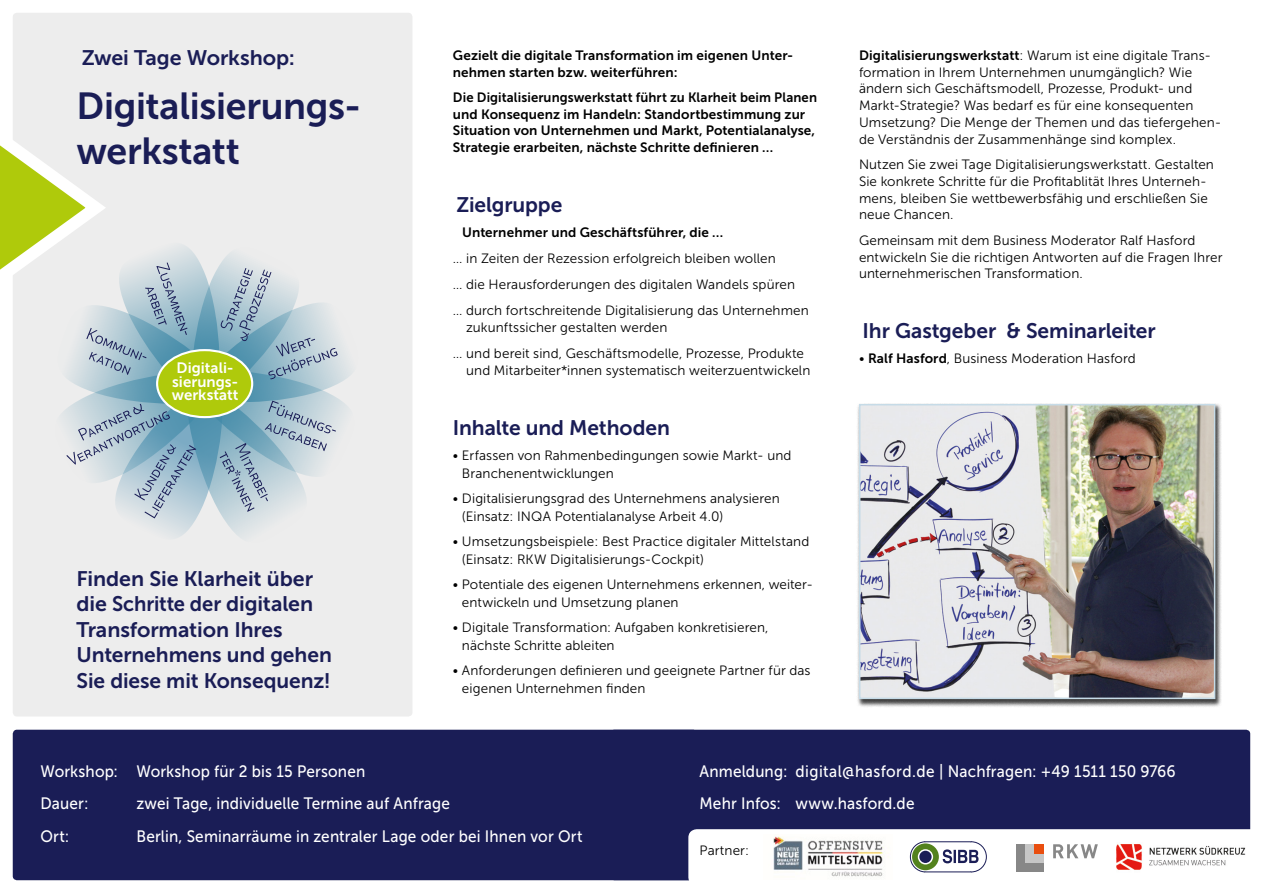
<style>
.page{position:relative;width:1263px;height:893px;background:#fff}
.page>*{position:absolute;margin:0;border:0;box-sizing:border-box;transform-origin:0 0}
.t1{font:37.5px/45px "Museo Sans 700";letter-spacing:-.01em;color:#1a1d56}
.t2{font:21px/25.5px "Museo Sans 700";letter-spacing:-.005em;color:#1a1d56}
.Absatzformat_1{font:16.5px "Museo Sans 500";letter-spacing:.01em;color:#fff;scale:.93 1}
.t3{font:15px/13.5px "Museo Sans 700";letter-spacing:.005em;color:#fff;text-align:center}
.t4{font:13.5px/16.8px "Museo Sans 300";letter-spacing:.01em;color:#000}
.t5{font:13.5px/16.8px "Museo Sans 700";letter-spacing:.01em;color:#000}
.s1{font-family:"Museo Sans 700"}
</style>
<div class="page">
<div style="left:13px;top:730px;width:684px;height:150px;background:#1a1d56;border-radius:4px"></div>
<div style="left:610px;top:730px;width:640px;height:150px;background:#1a1d56;border-radius:4px"></div>
<div style="left:13px;top:13px;width:399px;height:703px;background:#ededed;border-radius:4px"></div>
<div style="left:856px;top:403px;width:366px;height:304px;background:#000;opacity:.75"></div>
<img style="left:862px;top:407px;width:350px;height:289px">
<div style="left:859px;top:404px;width:356px;height:295px;border:2px solid #c6dbe7"></div>
<svg style="left:0;top:141px;width:352px;height:397px"></svg>
<div style="left:157px;top:350px;width:95px;height:67px;background:#afca0b;border-radius:50%"></div>
<div style="left:156px;top:349px;width:97px;height:69px;border:2px solid #fff;border-radius:50%"></div>
<div style="left:688px;top:829px;width:571px;height:57px;background:#fff;border-radius:9px"></div>
<div style="left:1016px;top:844px;width:27px;height:28px;background:#878787"></div>
<div style="left:1025px;top:844px;width:18px;height:19px;background:#c6c6c6"></div>
<div style="left:1034px;top:844px;width:9px;height:9px;background:#e94e0f"></div>
<svg style="left:1053px;top:844px;width:45px;height:14px"></svg>
<svg style="left:910px;top:841px;width:77px;height:32px"></svg>
<svg style="left:912px;top:843px;width:27px;height:27px"></svg>
<svg style="left:918px;top:849px;width:15px;height:15px"></svg>
<div style="left:919px;top:851px;width:12px;height:12px;background:#1a1d56;border-radius:50%"></div>
<img style="left:773px;top:836px;width:112px;height:41px">
<img style="left:1116px;top:844px;width:129px;height:26px">
<p class="t2" style="left:82px;top:45px;width:215px">Zwei Tage Workshop:</p>
<p class="t1" style="left:77px;top:83px;width:286px">Digitalisierungs&shy;werkstatt</p>
<p class="t3" style="left:172px;top:361px;width:68px">Digitali&shy;sierungs&shy;werkstatt</p>
<p class="t2" style="left:77px;top:565px;width:257px">Finden Sie Klarheit über die Schritte der digitalen<br>Transformation Ihres<br>Unternehmens und gehen<br>Sie diese mit Konsequenz!</p>
<p class="t5" style="left:453px;top:47px;width:342px">Gezielt die digitale Transformation im eigenen Unter&shy;nehmen starten bzw. weiterführen:</p>
<p class="t5" style="left:453px;top:89px;width:366px">Die Digitalisierungswerkstatt führt zu Klarheit beim Planen und Konsequenz im Handeln: Standortbestimmung zur Situation von Unternehmen und Markt, Potentialanalyse, Strategie erarbeiten, nächste Schritte definieren …</p>
<p class="t2" style="left:456px;top:192px;width:107px">Zielgruppe</p>
<p class="t5" style="left:462px;top:224px;width:263px">Unternehmer und Geschäftsführer, die …</p>
<p class="t4" style="left:453px;top:250px;width:324px">… in Zeiten der Rezession erfolgreich bleiben wollen</p>
<p class="t4" style="left:453px;top:276px;width:344px">… die Herausforderungen des digitalen Wandels spüren</p>
<p class="t4" style="left:466px;top:301px;width:344px;line-height:17.2px;text-indent:-13px">… durch fortschreitende Digitalisierung das Unternehmen zukunftssicher gestalten werden</p>
<p class="t4" style="left:466px;top:344px;width:346px;line-height:17.2px;text-indent:-13px">… und bereit sind, Geschäftsmodelle, Prozesse, Produkte und Mitarbeiter*innen systematisch weiterzuentwickeln</p>
<p class="t2" style="left:453px;top:415px;width:219px">Inhalte und Methoden</p>
<p class="t4" style="left:462px;top:447px;width:331px;line-height:17.2px;text-indent:-9px">• Erfassen von Rahmenbedingungen sowie Markt- und<br>Branchenentwicklungen</p>
<p class="t4" style="left:462px;top:490px;width:319px;line-height:17.2px;text-indent:-9px">• Digitalisierungsgrad des Unternehmens analysieren (Einsatz: INQA Potentialanalyse Arbeit 4.0)</p>
<p class="t4" style="left:462px;top:533px;width:349px;line-height:17.2px;text-indent:-9px">• Umsetzungsbeispiele: Best Practice digitaler Mittelstand (Einsatz: RKW Digitalisierungs-Cockpit)</p>
<p class="t4" style="left:462px;top:576px;width:353px;line-height:17.2px;text-indent:-9px">• Potentiale des eigenen Unternehmens erkennen, weiter&shy;entwickeln und Umsetzung planen</p>
<p class="t4" style="left:462px;top:619px;width:308px;line-height:17.2px;text-indent:-9px">• Digitale Transformation: Aufgaben konkretisieren, nächste Schritte ableiten</p>
<p class="t4" style="left:462px;top:662px;width:350px;line-height:17.2px;text-indent:-9px">• Anforderungen definieren und geeignete Partner für das eigenen Unternehmen finden</p>
<p class="t4" style="left:859px;top:47px;width:364px"><span class="s1">Digitalisierungswerkstatt</span>: Warum ist eine digitale Trans&shy;formation in Ihrem Unternehmen unumgänglich? Wie ändern sich Geschäftsmodell, Prozesse, Produkt- und Markt-Strategie? Was bedarf es für eine konsequenten Umsetzung? Die Menge der Themen und das tiefergehen&shy;de Verständnis der Zusammenhänge sind komplex.</p>
<p class="t4" style="left:859px;top:156px;width:356px">Nutzen Sie zwei Tage Digitalisierungswerkstatt. Gestalten Sie konkrete Schritte für die Profitablität Ihres Unterneh&shy;mens, bleiben Sie wettbewerbsfähig und erschließen Sie neue Chancen.</p>
<p class="t4" style="left:859px;top:232px;width:365px">Gemeinsam mit dem Business Moderator Ralf Hasford entwickeln Sie die richtigen Antworten auf die Fragen Ihrer unternehmerischen Transformation.</p>
<p class="t2" style="left:863px;top:318px;width:295px">Ihr Gastgeber &amp; Seminarleiter</p>
<p class="t4" style="left:859px;top:350px;width:278px">• <span class="s1">Ralf Hasford</span>, Business Moderation Hasford</p>
<p class="Absatzformat_1" style="left:40px;top:762px;width:351px">Workshop: Workshop für 2 bis 15 Personen</p>
<p class="Absatzformat_1" style="left:40px;top:795px;width:53px">Dauer:</p>
<p class="Absatzformat_1" style="left:136px;top:795px;width:339px">zwei Tage, individuelle Termine auf Anfrage</p>
<p class="Absatzformat_1" style="left:40px;top:827px;width:33px">Ort:</p>
<p class="Absatzformat_1" style="left:136px;top:827px;width:481px">Berlin, Seminarräume in zentraler Lage oder bei Ihnen vor Ort</p>
<p class="Absatzformat_1" style="left:699px;top:762px;width:514px">Anmeldung: digital@hasford.de | Nachfragen: +49 1511 150 9766</p>
<p class="Absatzformat_1" style="left:699px;top:795px;width:233px">Mehr Infos: www.hasford.de</p>
<p class="t4" style="left:699px;top:842px;width:51px">Partner:</p>
</div>
